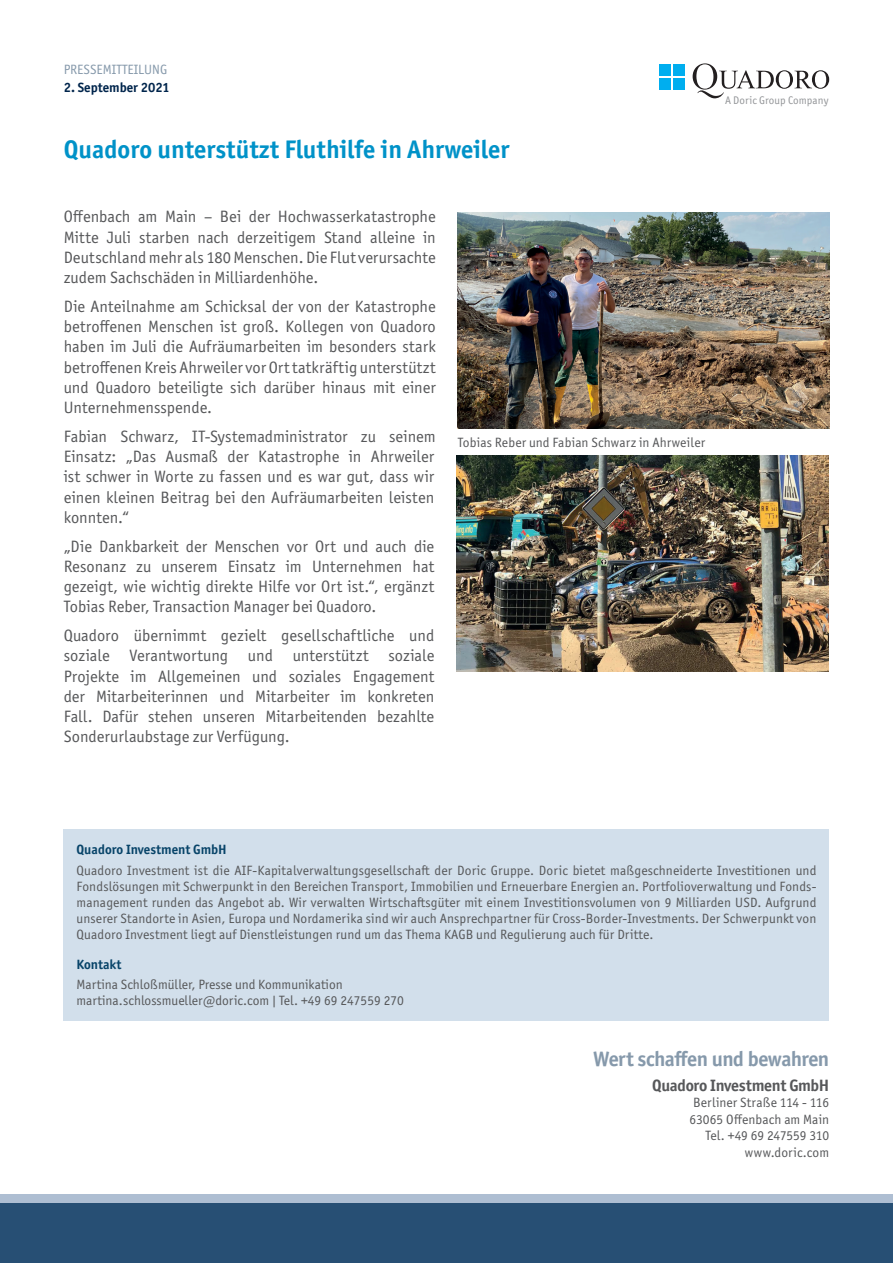
<style>
.page{position:relative;width:893px;height:1263px;background:#fff}
.page>*{position:absolute;margin:0;border:0;box-sizing:border-box;transform-origin:0 0}
.t1{font:700 25.5px "Officina Sans ITC Std";color:#0092c8}
.t2{font:700 21px "Officina Sans ITC Std";letter-spacing:-.025em;color:#8699ab}
.t3{font:16.5px/20.2px "Officina Sans ITC Std";color:#57585a;text-align:justify}
.t4{font:700 16.5px "Officina Sans ITC Std";letter-spacing:-.02em;color:#57585a}
.t5{font:13.5px/16.2px "Officina Sans ITC Std";color:#57585a;text-align:right}
.t6{font:700 13.5px "Officina Sans ITC Std";color:#084469}
.t7{font:13.5px "Officina Sans ITC Std";color:#8699ab}
.t8{font:700 13.5px "Officina Sans ITC Std";color:#00254c}
.t9{font:11.1px "Officina Sans ITC Std";letter-spacing:.005em;color:#939598}
</style>
<div class="page">
<div style="left:0;top:1201px;width:893px;height:62px;background:#274f74"></div>
<div style="left:0;top:1194px;width:893px;height:9px;background:#aebed2"></div>
<div style="left:659px;top:64px;width:12px;height:11px;background:#00aeef"></div>
<div style="left:674px;top:64px;width:11px;height:11px;background:#00aeef"></div>
<div style="left:659px;top:78px;width:12px;height:11px;background:#00aeef"></div>
<div style="left:674px;top:78px;width:11px;height:11px;background:#00aeef"></div>
<svg style="left:693px;top:63px;width:136px;height:35px"></svg>
<div style="left:64px;top:829px;width:765px;height:191px;background:#d2dfeb"></div>
<img style="left:457px;top:212px;width:372px;height:216px">
<img style="left:456px;top:455px;width:372px;height:216px">
<p class="t7" style="left:64px;top:61px;width:105px">PRESSEMITTEILUNG</p>
<p class="t8" style="left:64px;top:79px;width:108px">2. September 2021</p>
<h1 class="t1" style="left:64px;top:133px;width:447px">Quadoro unterstützt Fluthilfe in Ahrweiler</h1>
<p class="t9" style="left:725px;top:93px;width:105px">A Doric Group Company</p>
<p class="t3" style="left:64px;top:207px;width:373px">Offenbach am Main – Bei der Hochwasserkatastrophe Mitte Juli starben nach derzeitigem Stand alleine in Deutschland mehr als 180 Menschen. Die Flut verursachte zudem Sachschäden in Milliardenhöhe.</p>
<p class="t3" style="left:64px;top:296px;width:374px">Die Anteilnahme am Schicksal der von der Katastrophe betroffenen Menschen ist groß. Kollegen von Quadoro haben im Juli die Aufräumarbeiten im besonders stark betroffenen Kreis Ahrweiler vor Ort tatkräftig unterstützt und Quadoro beteiligte sich darüber hinaus mit einer Unternehmensspende.</p>
<p class="t3" style="left:64px;top:426px;width:374px">Fabian Schwarz, IT-Systemadministrator zu seinem Einsatz: „Das Ausmaß der Katastrophe in Ahrweiler ist schwer in Worte zu fassen und es war gut, dass wir einen kleinen Beitrag bei den Aufräumarbeiten leisten konnten.“</p>
<p class="t3" style="left:64px;top:536px;width:372px">„Die Dankbarkeit der Menschen vor Ort und auch die Resonanz zu unserem Einsatz im Unternehmen hat gezeigt, wie wichtig direkte Hilfe vor Ort ist.“, ergänzt Tobias Reber, Transaction Manager bei Quadoro.</p>
<p class="t3" style="left:64px;top:625px;width:372px">Quadoro übernimmt gezielt gesellschaftliche und soziale Verantwortung und unterstützt soziale Projekte im Allgemeinen und soziales Engagement der Mitarbeiterinnen und Mitarbeiter im konkreten Fall. Dafür stehen unseren Mitarbeitenden bezahlte Sonderurlaubstage zur Verfügung.</p>
<p class="t5" style="left:458px;top:434px;width:249px">Tobias Reber und Fabian Schwarz in Ahrweiler</p>
<p class="t6" style="left:77px;top:841px;width:152px">Quadoro Investment GmbH</p>
<p class="t5" style="left:77px;top:862px;width:741px;text-align:justify">Quadoro Investment ist die AIF-Kapitalverwaltungsgesellschaft der Doric Gruppe. Doric bietet maßgeschneiderte Investitionen und Fondslösungen mit Schwerpunkt in den Bereichen Transport, Immobilien und Erneuerbare Energien an. Portfolioverwaltung und Fonds&shy;management runden das Angebot ab. Wir verwalten Wirtschaftsgüter mit einem Investitionsvolumen von 9 Milliarden USD. Aufgrund unserer Standorte in Asien, Europa und Nordamerika sind wir auch Ansprechpartner für Cross-Border-Investments. Der Schwerpunkt von Quadoro Investment liegt auf Dienstleistungen rund um das Thema KAGB und Regulierung auch für Dritte.</p>
<p class="t6" style="left:77px;top:956px;width:46px">Kontakt</p>
<p class="t5" style="left:77px;top:976px;width:329px;text-align:left">Martina Schloßmüller, Presse und Kommunikation martina.schlossmueller@doric.com | Tel. +49 69 247559 270</p>
<p class="t2" style="left:593px;top:1045px;width:238px">Wert schaffen und bewahren</p>
<p class="t4" style="left:652px;top:1075px;width:178px">Quadoro Investment GmbH</p>
<p class="t5" style="left:689px;top:1094px;width:141px">Berliner Straße 114 - 116<br>63065 Offenbach am Main<br>Tel. +49 69 247559 310 www.doric.com</p>
</div>
